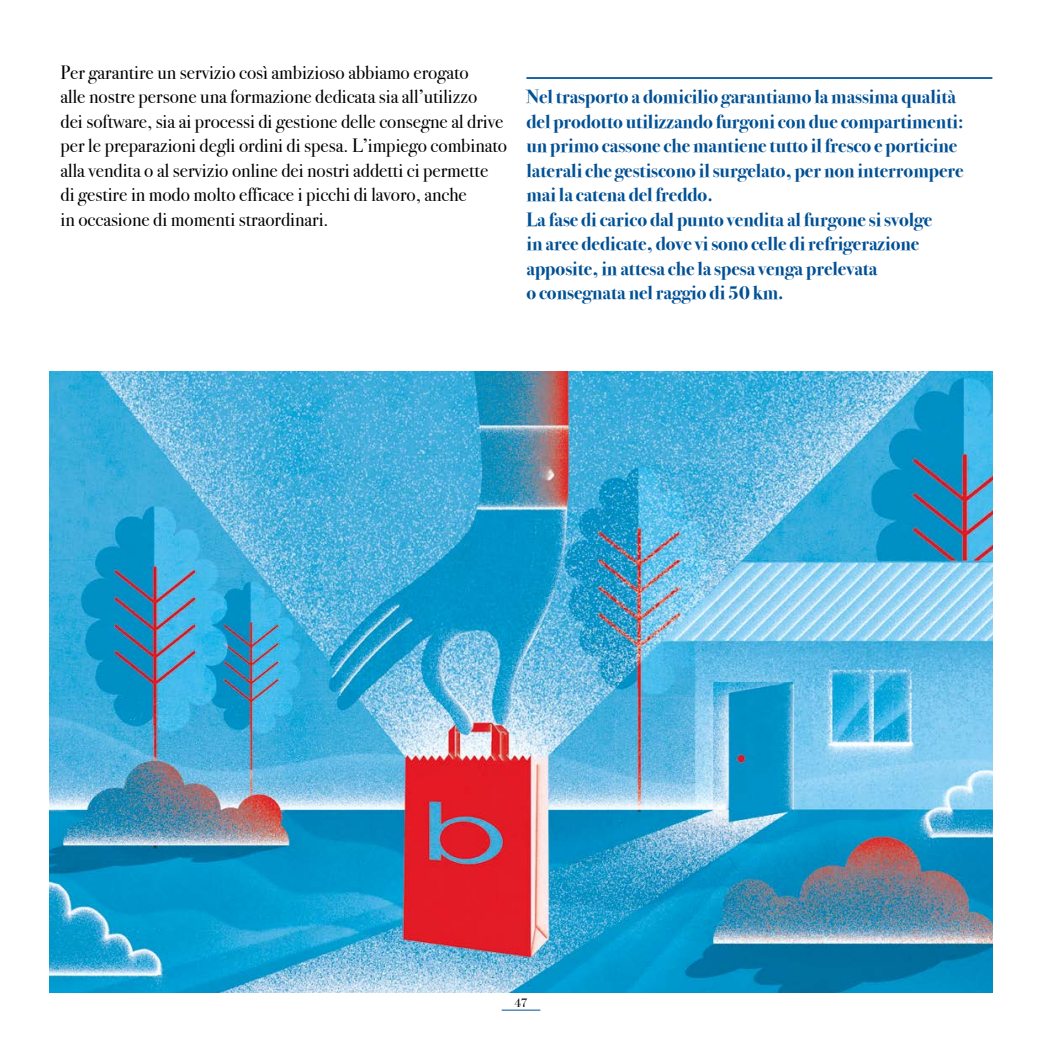
<style>
.page{position:relative;width:1042px;height:1042px;background:#fff}
.page>*{position:absolute;margin:0;border:0;box-sizing:border-box;transform-origin:0 0}
.t1{font:700 19.25px/24.5px "Bodoni Svty Two ITCTT";color:#005095}
.t2{font:19.25px/24.5px "Bodoni Svty Two ITCTT";color:#000}
.t3{font:12.25px "Bodoni Svty Two ITCTT";color:#000}
</style>
<div class="page">
<img style="left:50px;top:371px;width:942px;height:621px">
<hr style="left:526px;top:77px;width:466px;height:2px;background:#005095">
<hr style="left:502px;top:1009px;width:38px;height:1px;background:#005095">
<p class="t2" style="left:61px;top:58px;width:448px">Per garantire un servizio così ambizioso abbiamo erogato<br>alle nostre persone una formazione dedicata sia all’utilizzo<br>dei software, sia ai processi di gestione delle consegne al drive per le preparazioni degli ordini di spesa. L’impiego combinato alla vendita o al servizio online dei nostri addetti ci permette di gestire in modo molto efficace i picchi di lavoro, anche<br>in occasione di momenti straordinari.</p>
<p class="t1" style="left:526px;top:83px;width:439px">Nel trasporto a domicilio garantiamo la massima qualità del prodotto utilizzando furgoni con due compartimenti: un primo cassone che mantiene tutto il fresco e porticine laterali che gestiscono il surgelato, per non interrompere mai la catena del freddo.<br>La fase di carico dal punto vendita al furgone si svolge<br>in aree dedicate, dove vi sono celle di refrigerazione apposite, in attesa che la spesa venga prelevata<br>o consegnata nel raggio di 50 km.</p>
<p class="t3" style="left:514px;top:993px;width:15px">47</p>
</div>
